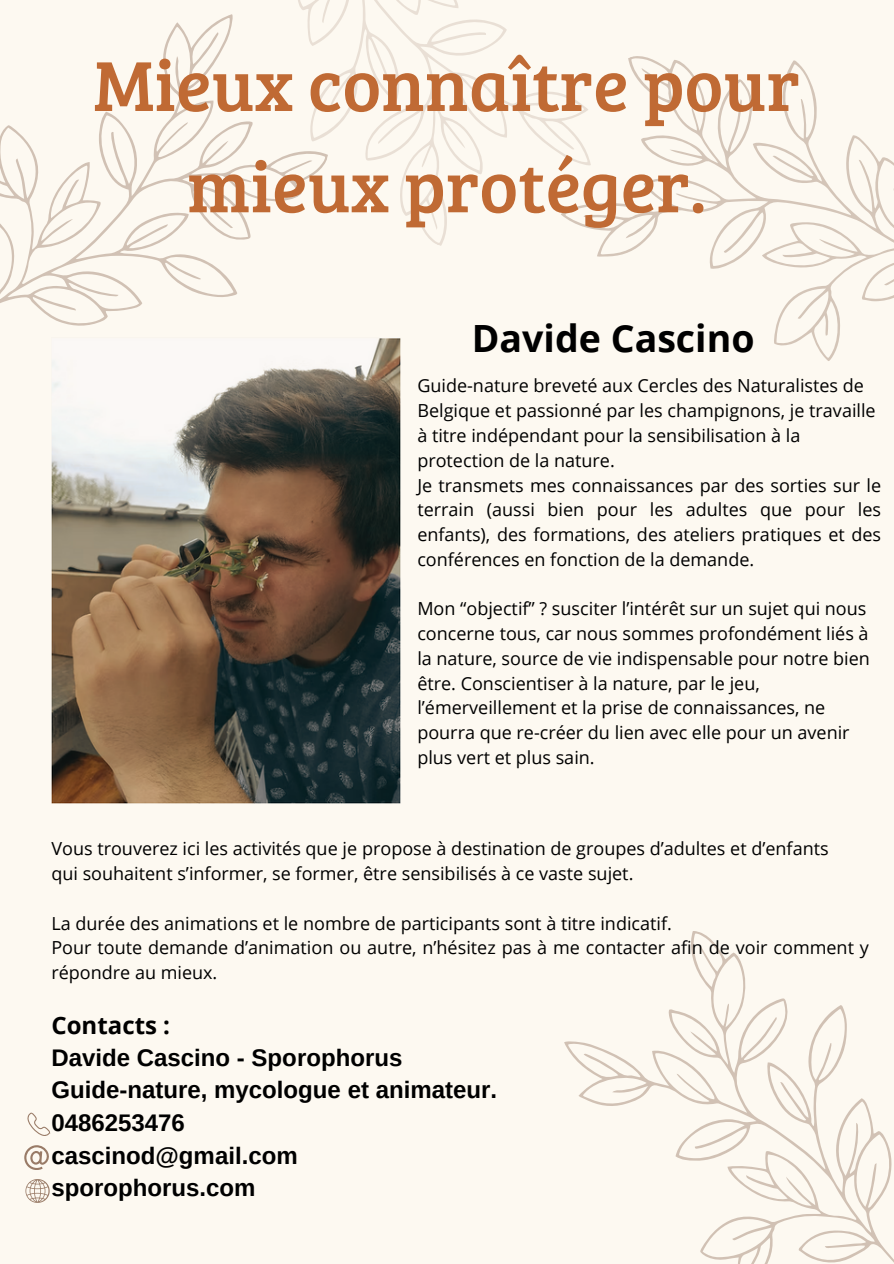
<style>
.page{position:relative;width:894px;height:1264px;background:#fff}
.page>*{position:absolute;margin:0;border:0;box-sizing:border-box;transform-origin:0 0}
.t1{font:73.05px/101.2px "Bree Serif";color:#c06a34;text-align:center}
.t2{font:700 37.5px "Open Sans";color:#000}
.t3{font:700 24px/32.4px "Arimo";color:#000}
.t4{font:18px/24.8px "Open Sans";color:#000}
.s1{font-family:"Open Sans"}
</style>
<div class="page">
<div style="left:0;top:0;width:893px;height:1263px;background:#fdf9f1"></div>
<img style="left:51px;top:338px;width:349px;height:465px">
<svg style="left:349px;top:0;width:166px;height:246px"></svg>
<svg style="left:0;top:0;width:349px;height:375px"></svg>
<svg style="left:564px;top:931px;width:329px;height:332px"></svg>
<svg style="left:515px;top:56px;width:378px;height:305px"></svg>
<svg style="left:27px;top:1112px;width:24px;height:23px"></svg>
<svg style="left:24px;top:1145px;width:25px;height:24px"></svg>
<svg style="left:25px;top:1179px;width:24px;height:23px"></svg>
<p class="t1" style="left:93px;top:31px;width:708px">Mieux connaître pour mieux protéger.</p>
<p class="t2" style="left:471px;top:312px;width:284px">Davide Cascino</p>
<p class="t4" style="left:417px;top:373px;width:459px">Guide-nature breveté aux Cercles des Naturalistes de Belgique et passionné par les champignons, je travaille à titre indépendant pour la sensibilisation à la protection de la nature.</p>
<p class="t4" style="left:417px;top:472px;width:465px;text-align:justify">Je transmets mes connaissances par des sorties sur le terrain (aussi bien pour les adultes que pour les enfants), des formations, des ateliers pratiques et des conférences en fonction de la demande.</p>
<h1 class="t4" style="left:417px;top:596px;width:454px">Mon “objectif” ? susciter l’intérêt sur un sujet qui nous concerne tous, car nous sommes profondément liés à la nature, source de vie indispensable pour notre bien être. Conscientiser à la nature, par le jeu, l’émerveillement et la prise de connaissances, ne pourra que re-créer du lien avec elle pour un avenir plus vert et plus sain.</h1>
<h2 class="t4" style="left:51px;top:835px;width:778px">Vous trouverez ici les activités que je propose à destination de groupes d’adultes et d’enfants</h2>
<p class="t4" style="left:51px;top:860px;width:583px">qui souhaitent s’informer, se former, être sensibilisés à ce vaste sujet.</p>
<p class="t4" style="left:51px;top:910px;width:621px">La durée des animations et le nombre de participants sont à titre indicatif.</p>
<p class="t4" style="left:51px;top:934px;width:818px">Pour toute demande d’animation ou autre, n’hésitez pas à me contacter afin de voir comment y répondre au mieux.</p>
<p class="t3" style="left:51px;top:1009px;width:447px"><span class="s1">Contacts :<br></span>Davide Cascino - Sporophorus<br>Guide-nature, mycologue et animateur.<br>0486253476<br>cascinod@gmail.com sporophorus.com</p>
</div>
